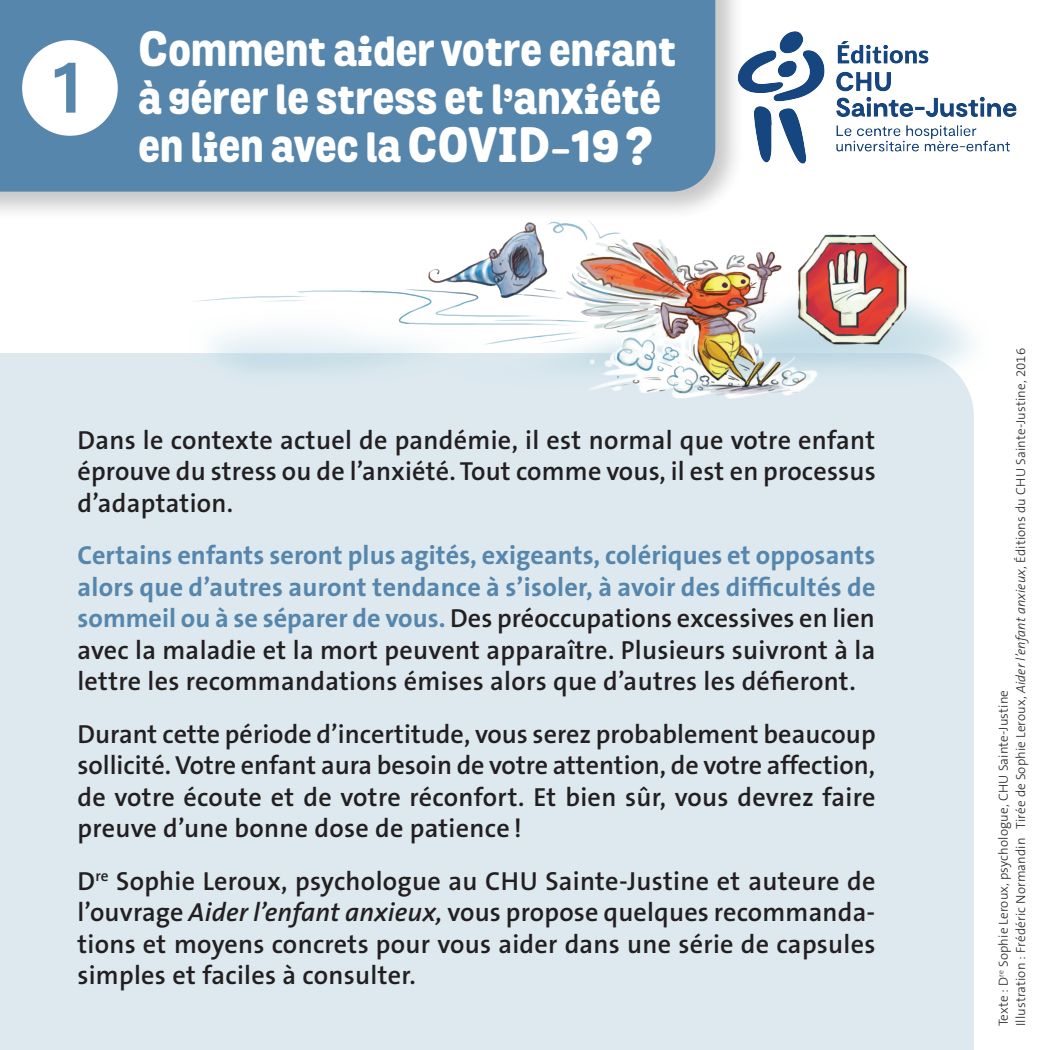
<style>
.page{position:relative;width:1050px;height:1050px;background:#fff}
.page>*{position:absolute;margin:0;border:0;box-sizing:border-box;transform-origin:0 0}
.t1{font:98px "European Pi One";color:#fff}
.t2{font:900 35px/48.1px "Grota Rounded";letter-spacing:.025em;color:#fff}
.t3{font:600 26.25px/31.5px "The Sans B6";letter-spacing:.01em;color:#231f20;text-align:justify}
.t4{font:700 26.25px/31.5px "The Sans B7";letter-spacing:.005em;color:#5686ac}
.t5{font:300 13.12px/17.5px "The Sans B3";letter-spacing:.01em;color:#231f20}
.s1{font-weight:800;font-size:48.12px}
.s2{font-size:43.75px}
.s3{font-size:48.12px}
.s4{font-family:"The Sans B7";font-weight:700;color:#5686ac}
.s5{font-style:italic}
</style>
<div class="page">
<div style="left:0;top:353px;width:974px;height:697px;background:#dde9ef"></div>
<div style="left:0;top:0;width:745px;height:221px;background:#231f20;opacity:.25"></div>
<div style="left:0;top:0;width:715px;height:192px;background:#5686ac"></div>
<img style="left:738px;top:32px;width:278px;height:134px">
<img style="left:131px;top:219px;width:843px;height:181px">
<h1 class="t1" style="left:21px;top:33px;width:99px">1</h1>
<h2 class="t2" style="left:139px;top:28px;width:538px"><span class="s1">C</span>omment aider votre enfant à gérer le stress et l’anxiété en lien avec la <span class="s1">COVID</span>-<span class="s2">19</span><span class="s3">?</span></h2>
<p class="t3" style="left:77px;top:426px;width:800px">Dans le contexte actuel de pandémie, il est normal que votre enfant éprouve du stress ou de l’anxiété. Tout comme vous, il est en processus d’adaptation.</p>
<p class="t4" style="left:77px;top:541px;width:800px">Certains enfants seront plus agités, exigeants, colériques et opposants alors que d’autres auront tendance à s’isoler, à avoir des difficultés de</p>
<p class="t3" style="left:77px;top:604px;width:800px"><span class="s4">sommeil ou à se séparer de vous.</span> Des préoccupations excessives en lien avec la maladie et la mort peuvent apparaître. Plusieurs suivront à la lettre les recommandations émises alors que d’autres les défieront.</p>
<p class="t3" style="left:77px;top:720px;width:800px">Durant cette période d’incertitude, vous serez probablement beaucoup sollicité. Votre enfant aura besoin de votre attention, de votre affection, de votre écoute et de votre réconfort. Et bien sûr, vous devrez faire preuve d’une bonne dose de patience !</p>
<p class="t3" style="left:77px;top:867px;width:800px">D<sup>re</sup> Sophie Leroux, psychologue au CHU Sainte-Justine et auteure de l’ouvrage <span class="s5">Aider l’enfant anxieux,</span> vous propose quelques recommanda&shy;tions et moyens concrets pour vous aider dans une série de capsules simples et faciles à consulter.</p>
<p class="t5" style="left:995px;top:1026px;width:680px;rotate:-90deg">Texte : D<sup>re</sup> Sophie Leroux, psychologue, CHU Sainte-Justine<br>Illustration : Frédéric Normandin Tirée de Sophie Leroux, <span class="s5">Aider l’enfant anxieux</span>, Éditions du CHU Sainte-Justine, 2016</p>
</div>
